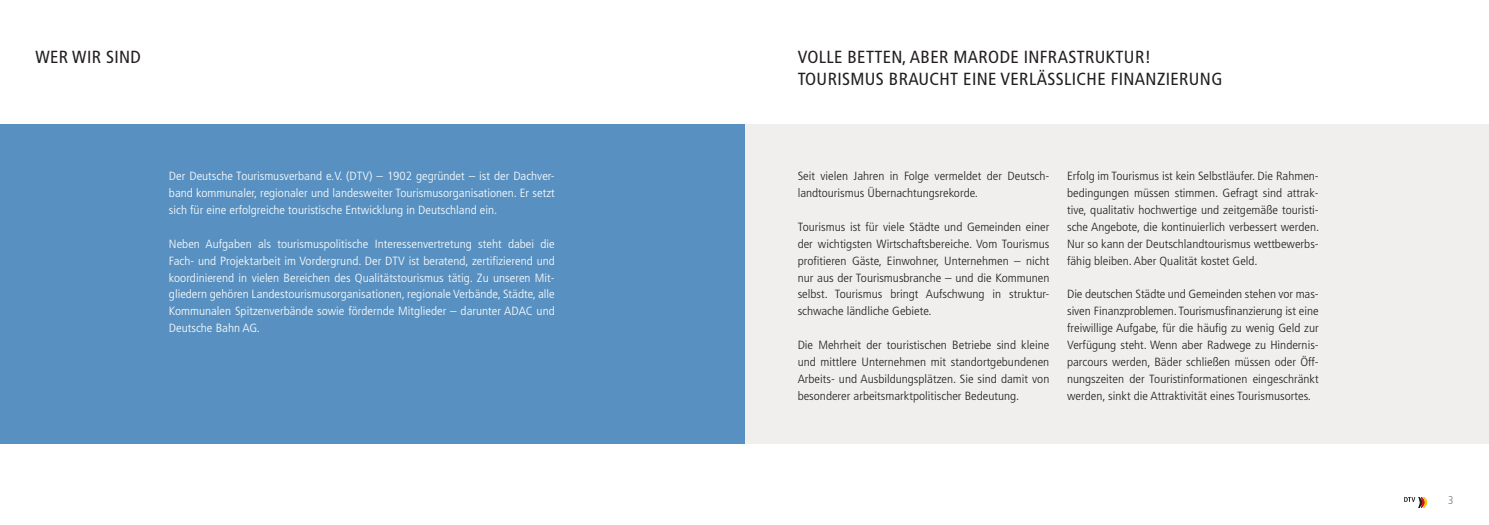
<style>
.page{position:relative;width:1489px;height:525px;background:#fff}
.page>*{position:absolute;margin:0;border:0;box-sizing:border-box;transform-origin:0 0}
.t1{font:condensed 17.5px/22.5px "Frutiger";letter-spacing:.02em;color:#231f20}
.t2{font:300 condensed 11.88px/16.9px "Frutiger";color:#231f20;text-align:justify;scale:1.1 1}
.t3{font:300 condensed 11.88px/16.9px "Frutiger";color:#fff;text-align:justify;scale:1.1 1}
.t4{font:300 condensed 11.25px "Frutiger";color:#81786f}
</style>
<div class="page">
<svg style="left:1404px;top:497px;width:22px;height:10px"></svg>
<div style="left:0;top:125px;width:1488px;height:319px;background:#f0efee"></div>
<div style="left:0;top:125px;width:744px;height:319px;background:#5891c1"></div>
<h1 class="t1" style="left:35px;top:46px;width:107px">WER WIR SIND</h1>
<h1 class="t1" style="left:797px;top:46px;width:426px">VOLLE BETTEN, ABER MARODE INFRASTRUKTUR!<br>TOURISMUS BRAUCHT EINE VERLÄSSLICHE FINANZIERUNG</h1>
<p class="t3" style="left:169px;top:168px;width:352px">Der Deutsche Tourismusverband e.V. (DTV) – 1902 gegründet – ist der Dachver&shy;band kommunaler, regionaler und landesweiter Tourismusorganisationen. Er setzt sich für eine erfolgreiche touristische Entwicklung in Deutschland ein.</p>
<p class="t3" style="left:169px;top:235px;width:352px">Neben Aufgaben als tourismuspolitische Interessenvertretung steht dabei die Fach- und Projektarbeit im Vordergrund. Der DTV ist beratend, zertifizierend und koordinierend in vielen Bereichen des Qualitätstourismus tätig. Zu unseren Mit&shy;gliedern gehören Landestourismusorganisationen, regionale Verbände, Städte, alle Kommunalen Spitzenverbände sowie fördernde Mitglieder – darunter ADAC und Deutsche Bahn AG.</p>
<p class="t2" style="left:797px;top:168px;width:230px">Seit vielen Jahren in Folge vermeldet der Deutsch&shy;landtourismus Übernachtungsrekorde.</p>
<p class="t2" style="left:797px;top:218px;width:230px">Tourismus ist für viele Städte und Gemeinden einer der wichtigsten Wirtschaftsbereiche. Vom Tourismus profitieren Gäste, Einwohner, Unternehmen – nicht nur aus der Tourismusbranche – und die Kommunen selbst. Tourismus bringt Aufschwung in struktur&shy;schwache ländliche Gebiete.</p>
<p class="t2" style="left:797px;top:336px;width:230px">Die Mehrheit der touristischen Betriebe sind kleine und mittlere Unternehmen mit standortgebundenen Arbeits- und Ausbildungsplätzen. Sie sind damit von besonderer arbeitsmarktpolitischer Bedeutung.</p>
<p class="t2" style="left:1067px;top:168px;width:231px">Erfolg im Tourismus ist kein Selbstläufer. Die Rahmen&shy;bedingungen müssen stimmen. Gefragt sind attrak&shy;tive, qualitativ hochwertige und zeitgemäße touristi&shy;sche Angebote, die kontinuierlich verbessert werden.<br>Nur so kann der Deutschlandtourismus wettbewerbs&shy;fähig bleiben. Aber Qualität kostet Geld.</p>
<p class="t2" style="left:1067px;top:286px;width:230px">Die deutschen Städte und Gemeinden stehen vor mas&shy;siven Finanzproblemen. Tourismusfinanzierung ist eine freiwillige Aufgabe, für die häufig zu wenig Geld zur Verfügung steht. Wenn aber Radwege zu Hindernis&shy;parcours werden, Bäder schließen müssen oder Öff&shy;nungszeiten der Touristinformationen eingeschränkt werden, sinkt die Attraktivität eines Tourismusortes.</p>
<p class="t4" style="left:1447px;top:493px;width:7px">3</p>
</div>
